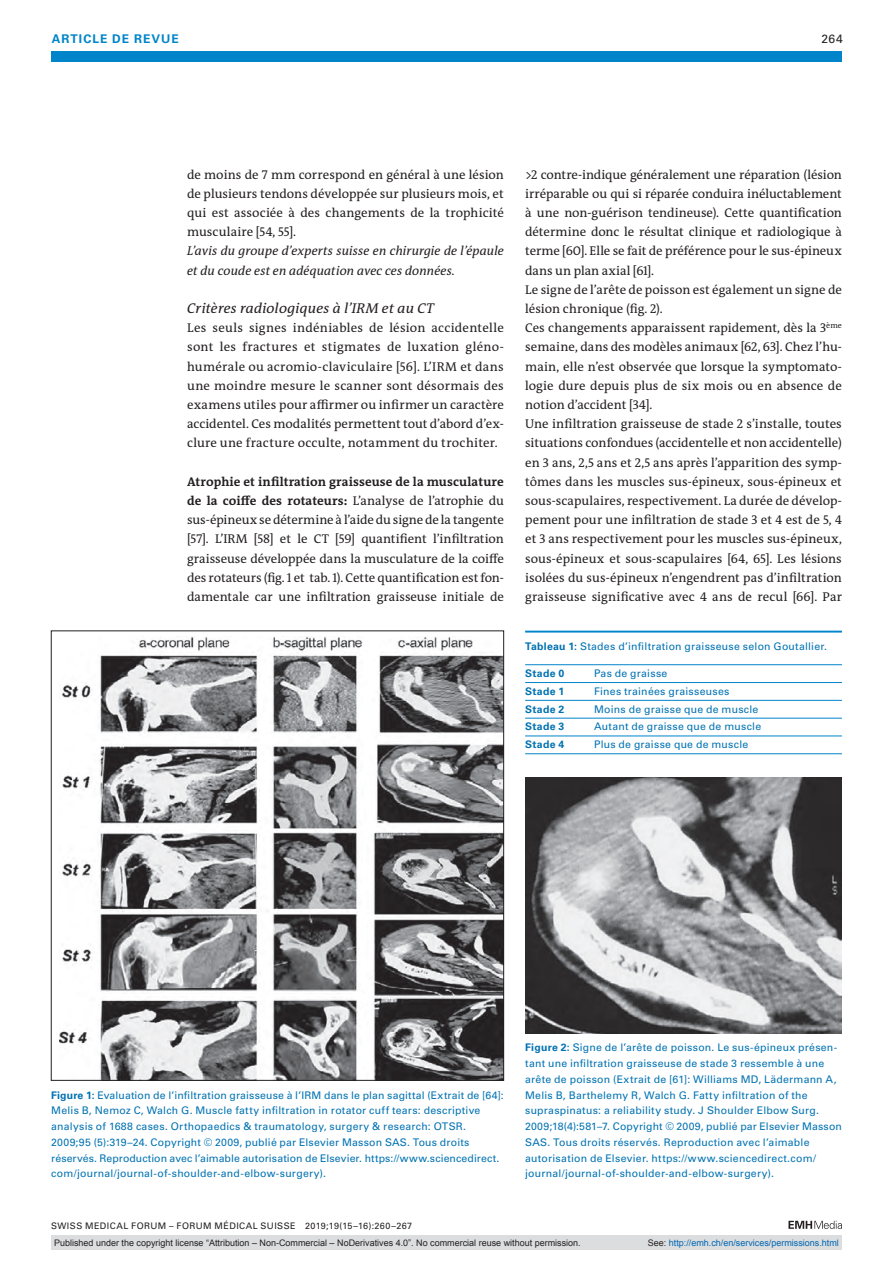
<style>
.page{position:relative;width:893px;height:1263px;background:#fff}
.page>*{position:absolute;margin:0;border:0;box-sizing:border-box;transform-origin:0 0}
.t1{font:italic 14.25px "The Antiqua B W5 Plain";letter-spacing:.015em;color:#231f20}
.t2{font:12.75px/19.2px "The Antiqua B W5 Plain";color:#231f20;text-align:justify}
.t3{font:700 12.75px/19.2px "The Antiqua B W7";letter-spacing:.005em;color:#231f20}
.t4{font:italic 12.75px/19.2px "The Antiqua B W5 Plain";letter-spacing:.01em;color:#231f20}
.t5{font:700 12px "Univers LT Std";color:#0084ca}
.t6{font:12px "Univers LT Std";color:#231f20}
.t7{font:10.5px/15.8px "Univers LT Std";letter-spacing:.02em;color:#0072b2}
.t8{font:700 10.5px "Univers LT Std";letter-spacing:.03em;color:#0072b2}
.t9{font:9px "Arial";color:#231f20}
.t10{font:9px "Univers LT Std";letter-spacing:.05em;color:#231f20}
.t11{font:9px "Arial";color:#0166b3}
.s1{font-family:"The Antiqua B W5 Plain";font-weight:400}
.s2{font-weight:700}
.s3{color:#231f20}
</style>
<div class="page">
<div style="left:51px;top:51px;width:791px;height:11px;background:#0084ca"></div>
<svg style="left:788px;top:1221px;width:54px;height:8px"></svg>
<img style="left:59px;top:636px;width:443px;height:442px">
<hr style="left:594px;top:718px;width:248px;height:1px;background:#0084ca">
<hr style="left:594px;top:736px;width:248px;height:1px;background:#0084ca">
<hr style="left:525px;top:753px;width:69px;height:1px;background:#0084ca">
<hr style="left:594px;top:753px;width:248px;height:1px;background:#0084ca">
<hr style="left:525px;top:736px;width:69px;height:1px;background:#0084ca">
<hr style="left:525px;top:718px;width:69px;height:1px;background:#0084ca">
<hr style="left:525px;top:700px;width:69px;height:1px;background:#0084ca">
<hr style="left:594px;top:700px;width:248px;height:1px;background:#0084ca">
<hr style="left:594px;top:682px;width:248px;height:1px;background:#0084ca">
<hr style="left:525px;top:682px;width:69px;height:1px;background:#0084ca">
<hr style="left:525px;top:631px;width:69px;height:2px;background:#0084ca">
<hr style="left:594px;top:631px;width:248px;height:2px;background:#0084ca">
<hr style="left:525px;top:664px;width:69px;height:1px;background:#0084ca">
<hr style="left:594px;top:664px;width:248px;height:1px;background:#0084ca">
<img style="left:525px;top:778px;width:317px;height:255px">
<div style="left:51px;top:1235px;width:791px;height:15px;background:#dcdddf"></div>
<p class="t5" style="left:52px;top:31px;width:19px">Article</p>
<p class="t5" style="left:112px;top:31px;width:32px">de revue</p>
<p class="t6" style="left:821px;top:31px;width:23px">264</p>
<p class="t2" style="left:187px;top:165px;width:318px">de moins de 7 mm correspond en général à une lésion de plusieurs tendons développée sur plusieurs mois, et qui est associée à des changements de la trophicité musculaire [54, 55].</p>
<p class="t4" style="left:187px;top:242px;width:318px">L’avis du groupe d’experts suisse en chirurgie de l’épaule et du coude est en adéquation avec ces données.</p>
<p class="t1" style="left:187px;top:299px;width:248px">Critères radiologiques à l’IRM et au CT</p>
<p class="t2" style="left:187px;top:318px;width:318px">Les seuls signes indéniables de lésion accidentelle sont les fractures et stigmates de luxation gléno&shy;humérale ou acromio-claviculaire [56]. L’IRM et dans une moindre mesure le scanner sont désormais des examens utiles pour affirmer ou infirmer un caractère accidentel. Ces modalités permettent tout d’abord d’ex&shy;clure une fracture occulte, notamment du trochiter.</p>
<p class="t3" style="left:187px;top:472px;width:318px">Atrophie et infiltration graisseuse de la musculature de la coiffe des rotateurs: <span class="s1">L’analyse de l’atrophie du</span></p>
<p class="t2" style="left:187px;top:510px;width:318px">sus-épineux se détermine à l’aide du signe de la tangente [57]. L’IRM [58] et le CT [59] quantifient l’infiltration graisseuse développée dans la musculature de la coiffe des rotateurs (fig. 1 et tab. 1). Cette quantification est fon&shy;damentale car une infiltration graisseuse initiale de</p>
<p class="t2" style="left:525px;top:165px;width:318px;text-align:left">&gt;2 contre-indique généralement une réparation (lésion irréparable ou qui si réparée conduira inéluctablement à une non-guérison tendineuse). Cette quantification détermine donc le résultat clinique et radiologique à terme [60]. Elle se fait de préférence pour le sus-épineux dans un plan axial [61].<br>Le signe de l’arête de poisson est également un signe de lésion chronique (fig. 2).<br>Ces changements apparaissent rapidement, dès la 3<sup>ème </sup>semaine, dans des modèles animaux [62, 63]. Chez l’hu&shy;main, elle n’est observée que lorsque la symptomato&shy;logie dure depuis plus de six mois ou en absence de notion d’accident [34].<br>Une infiltration graisseuse de stade 2 s’installe, toutes situations confondues (accidentelle et non accidentelle) en 3 ans, 2,5 ans et 2,5 ans après l’apparition des symp&shy;tômes dans les muscles sus-épineux, sous-épineux et sous-scapulaires, respectivement. La durée de dévelop&shy;pement pour une infiltration de stade 3 et 4 est de 5, 4 et 3 ans respectivement pour les muscles sus-épineux, sous-épineux et sous-scapulaires [64, 65]. Les lésions isolées du sus-épineux n’engendrent pas d’infiltration graisseuse significative avec 4 ans de recul [66]. Par</p>
<p class="t7" style="left:525px;top:638px;width:303px"><span class="s2">Tableau 1:</span> Stades d’infiltration graisseuse selon Goutallier.</p>
<p class="t8" style="left:525px;top:667px;width:41px">Stade 0</p>
<p class="t7" style="left:594px;top:665px;width:75px">Pas de graisse</p>
<p class="t8" style="left:525px;top:685px;width:41px">Stade 1</p>
<p class="t7" style="left:594px;top:683px;width:137px">Fines trainées graisseuses</p>
<p class="t8" style="left:525px;top:703px;width:41px">Stade 2</p>
<p class="t7" style="left:594px;top:701px;width:166px">Moins de graisse que de muscle</p>
<p class="t8" style="left:525px;top:720px;width:41px">Stade 3</p>
<p class="t7" style="left:594px;top:719px;width:169px">Autant de graisse que de muscle</p>
<p class="t8" style="left:525px;top:738px;width:41px">Stade 4</p>
<p class="t7" style="left:594px;top:737px;width:156px">Plus de graisse que de muscle</p>
<p class="t7" style="left:51px;top:1087px;width:454px"><span class="s2">Figure 1:</span> Evaluation de l’infiltration graisseuse à l’IRM dans le plan sagittal (Extrait de [64]:<br>Melis B, Nemoz C, Walch G. Muscle fatty infiltration in rotator cuff tears: descriptive analysis of 1688 cases. Orthopaedics &amp; traumatology, surgery &amp; research: OTSR.<br>2009;95 (5):319–24. Copyright © 2009, publié par Elsevier Masson SAS. Tous droits réservés. Reproduction avec l’aimable autorisation de Elsevier. https://www.sciencedirect. com/journal/journal-of-shoulder-and-elbow-surgery).</p>
<p class="t10" style="left:51px;top:1220px;width:363px">SWISS MEDICAL FORUM – FORUM MÉDICAL SUISSE 2019;19(15–16):260–267</p>
<p class="t7" style="left:525px;top:1040px;width:318px"><span class="s2">Figure 2:</span> Signe de l’arête de poisson. Le sus-épineux présen&shy;tant une infiltration graisseuse de stade 3 ressemble à une arête de poisson (Extrait de [61]: Williams MD, Lädermann A, Melis B, Barthelemy R, Walch G. Fatty infiltration of the supraspinatus: a reliability study. J Shoulder Elbow Surg.<br>2009;18(4):581–7. Copyright © 2009, publié par Elsevier Masson SAS. Tous droits réservés. Reproduction avec l’aimable autorisation de Elsevier. https://www.sciencedirect.com/ journal/journal-of-shoulder-and-elbow-surgery).</p>
<p class="t9" style="left:54px;top:1237px;width:528px">Published under the copyright license “Attribution – Non-Commercial – NoDerivatives 4.0”. No commercial reuse without permission.</p>
<p class="t11" style="left:648px;top:1237px;width:193px"><span class="s3">See:</span> http://emh.ch/en/services/permissions.html</p>
</div>
